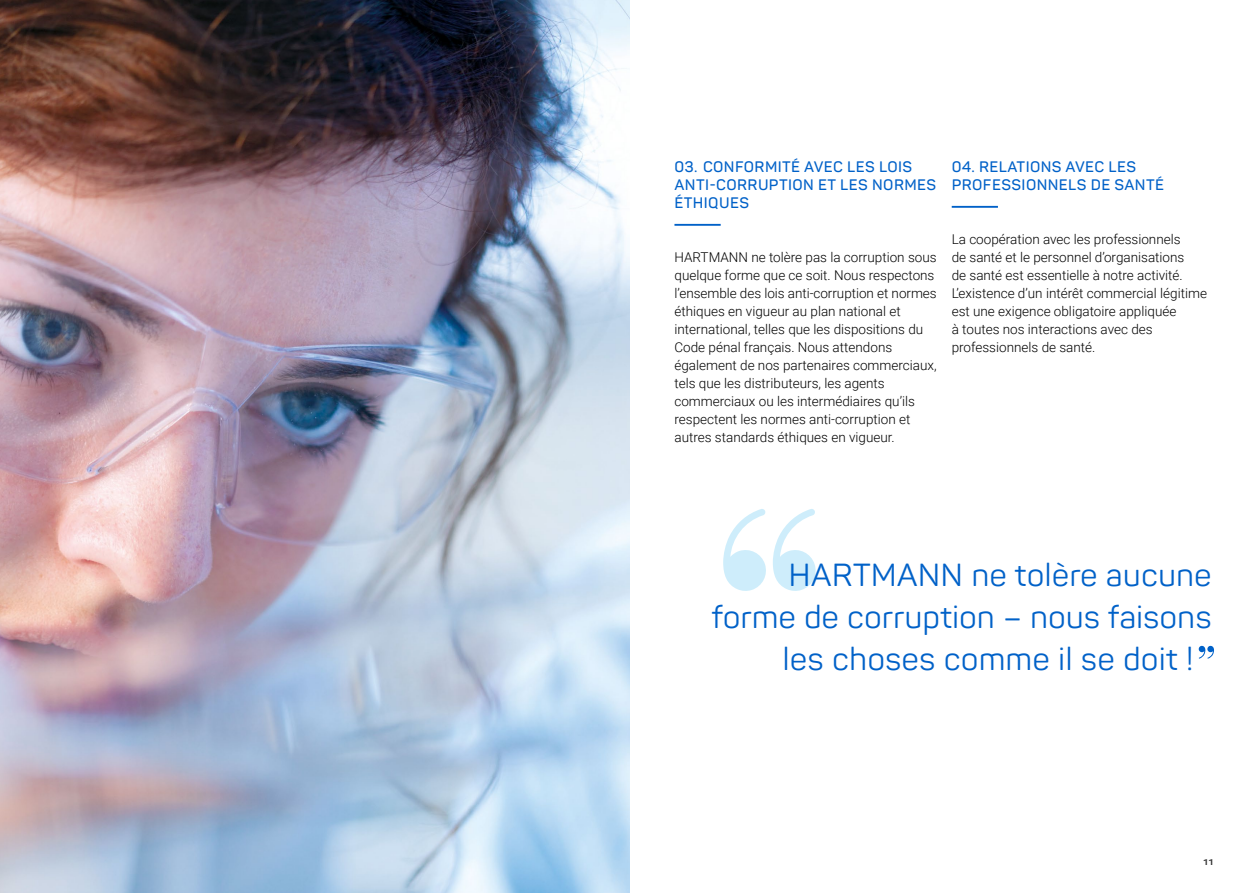
<style>
.page{position:relative;width:1259px;height:893px;background:#fff}
.page>*{position:absolute;margin:0;border:0;box-sizing:border-box;transform-origin:0 0}
.t1{font:31.5px "Panton";color:#0061c8}
.t2{font:600 15px/18px "Panton";letter-spacing:.025em;color:#0061c8}
.t3{font:300 13.5px/18px "Roboto";color:#000}
.t4{font:500 10.5px "Roboto";color:#2f2f2f}
</style>
<div class="page">
<img style="left:0;top:0;width:629px;height:893px">
<svg style="left:723px;top:509px;width:93px;height:82px"></svg>
<hr style="left:674px;top:224px;width:46px;height:2px;background:#0061c8">
<hr style="left:951px;top:206px;width:47px;height:2px;background:#0061c8">
<svg style="left:1198px;top:646px;width:16px;height:13px"></svg>
<p class="t2" style="left:674px;top:157px;width:263px">03. CONFORMITÉ AVEC LES LOIS<br>ANTI-CORRUPTION ET LES NORMES<br>ÉTHIQUES</p>
<p class="t3" style="left:674px;top:247px;width:264px">HARTMANN ne tolère pas la corruption sous quelque forme que ce soit. Nous respectons l’ensemble des lois anti-corruption et normes éthiques en vigueur au plan national et international, telles que les dispositions du Code pénal français. Nous attendons également de nos partenaires commerciaux, tels que les distributeurs, les agents commerciaux ou les intermédiaires qu’ils respectent les normes anti-corruption et autres standards éthiques en vigueur.</p>
<p class="t2" style="left:951px;top:157px;width:214px">04. RELATIONS AVEC LES<br>PROFESSIONNELS DE SANTÉ</p>
<p class="t3" style="left:951px;top:229px;width:257px">La coopération avec les professionnels<br>de santé et le personnel d’organisations<br>de santé est essentielle à notre activité.<br>L’existence d’un intérêt commercial légitime est une exigence obligatoire appliquée<br>à toutes nos interactions avec des professionnels de santé.</p>
<h1 class="t1" style="left:788px;top:555px;width:425px">HARTMANN ne tolère aucune</h1>
<h1 class="t1" style="left:711px;top:597px;width:502px">forme de corruption – nous faisons</h1>
<h1 class="t1" style="left:782px;top:639px;width:412px">les choses comme il se doit !</h1>
<p class="t4" style="left:1203px;top:854px;width:12px">11</p>
</div>
